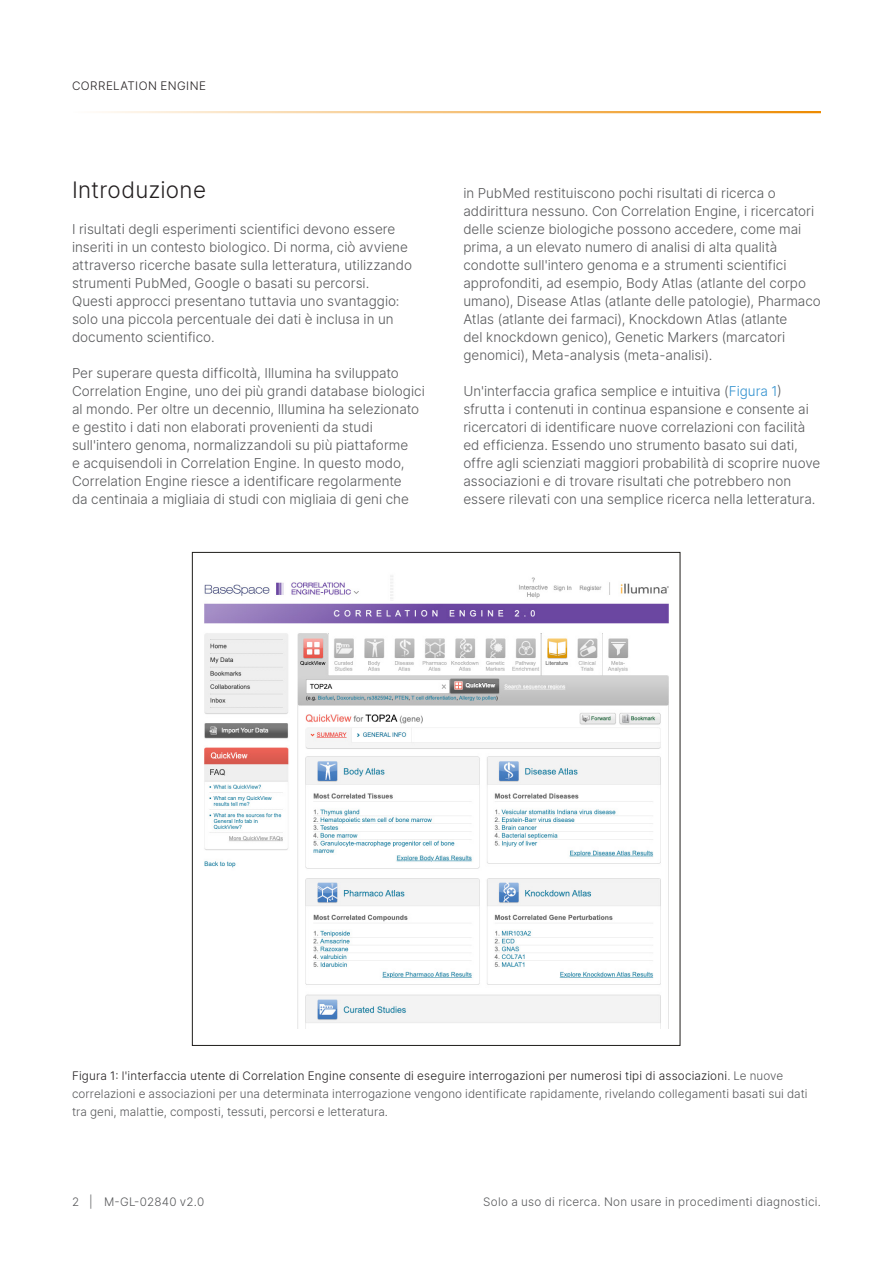
<style>
.page{position:relative;width:893px;height:1263px;background:#fff}
.page>*{position:absolute;margin:0;border:0;box-sizing:border-box;transform-origin:0 0}
.A-Head{font:300 22.5px "Inter";letter-spacing:.01em;color:#231f20}
.Body_Copy{font:300 13.5px/18px "Inter";color:#57585a}
.t1{font:300 11.7px/18px "Inter";letter-spacing:.01em;color:#57585a}
.t2{font:300 11.7px "Inter";letter-spacing:.04em;color:#231f20}
.s1{color:#3191cf}
.s2{color:#231f20}
</style>
<div class="page">
<hr style="left:72px;top:111px;width:749px;height:2px;background:#ed8b00">
<img style="left:204px;top:575px;width:465px;height:453px">
<p class="t2" style="left:72px;top:77px;width:135px">CORRELATION ENGINE</p>
<p class="A-Head" style="left:72px;top:174px;width:136px">Introduzione</p>
<p class="Body_Copy" style="left:72px;top:220px;width:342px">I risultati degli esperimenti scientifici devono essere inseriti in un contesto biologico. Di norma, ciò avviene attraverso ricerche basate sulla letteratura, utilizzando strumenti PubMed, Google o basati su percorsi.<br>Questi approcci presentano tuttavia uno svantaggio: solo una piccola percentuale dei dati è inclusa in un documento scientifico.</p>
<p class="Body_Copy" style="left:72px;top:364px;width:354px">Per superare questa difficoltà, Illumina ha sviluppato Correlation Engine, uno dei più grandi database biologici al mondo. Per oltre un decennio, Illumina ha selezionato e gestito i dati non elaborati provenienti da studi sull'intero genoma, normalizzandoli su più piattaforme<br>e acquisendoli in Correlation Engine. In questo modo, Correlation Engine riesce a identificare regolarmente<br>da centinaia a migliaia di studi con migliaia di geni che</p>
<p class="Body_Copy" style="left:463px;top:184px;width:359px">in PubMed restituiscono pochi risultati di ricerca o addirittura nessuno. Con Correlation Engine, i ricercatori delle scienze biologiche possono accedere, come mai prima, a un elevato numero di analisi di alta qualità condotte sull'intero genoma e a strumenti scientifici approfonditi, ad esempio, Body Atlas (atlante del corpo umano), Disease Atlas (atlante delle patologie), Pharmaco Atlas (atlante dei farmaci), Knockdown Atlas (atlante<br>del knockdown genico), Genetic Markers (marcatori genomici), Meta-analysis (meta-analisi).</p>
<p class="Body_Copy" style="left:463px;top:382px;width:358px">Un'interfaccia grafica semplice e intuitiva (<span class="s1">Figura 1</span>) sfrutta i contenuti in continua espansione e consente ai ricercatori di identificare nuove correlazioni con facilità ed efficienza. Essendo uno strumento basato sui dati, offre agli scienziati maggiori probabilità di scoprire nuove associazioni e di trovare risultati che potrebbero non essere rilevati con una semplice ricerca nella letteratura.</p>
<p class="t1" style="left:72px;top:1067px;width:737px"><span class="s2">Figura 1: l'interfaccia utente di Correlation Engine consente di eseguire interrogazioni per numerosi tipi di associazioni</span>. Le nuove correlazioni e associazioni per una determinata interrogazione vengono identificate rapidamente, rivelando collegamenti basati sui dati tra geni, malattie, composti, tessuti, percorsi e letteratura.</p>
<p class="t1" style="left:72px;top:1193px;width:134px">2 | M-GL-02840 v2.0</p>
<p class="t1" style="left:483px;top:1193px;width:339px">Solo a uso di ricerca. Non usare in procedimenti diagnostici.</p>
</div>
